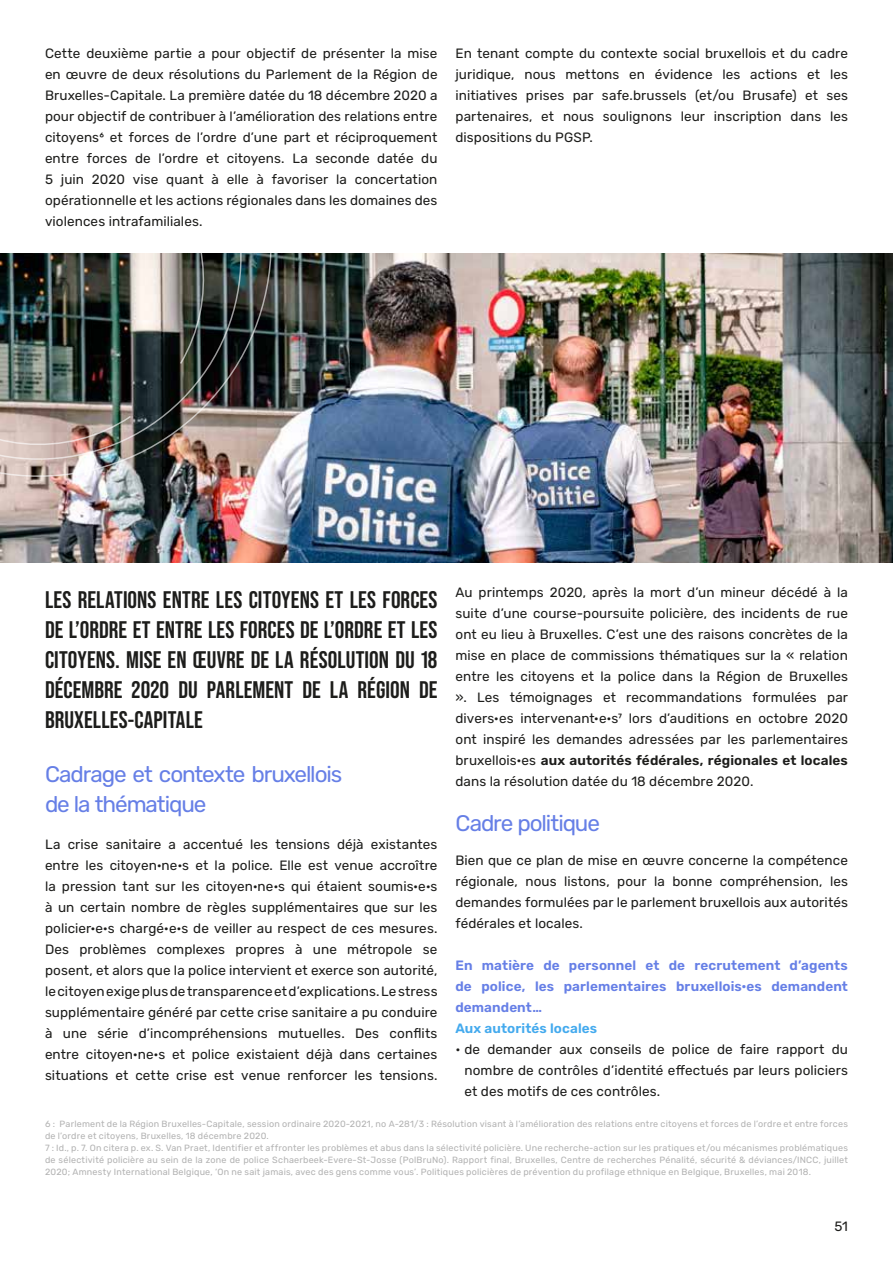
<style>
.page{position:relative;width:893px;height:1263px;background:#fff}
.page>*{position:absolute;margin:0;border:0;box-sizing:border-box;transform-origin:0 0}
.t1{font:700 24px/30px "Bebas Neue Pro";letter-spacing:.005em;color:#1d1d1b;text-align:justify}
.t2{font:22.5px/30px "Rubik";letter-spacing:-.05em;color:#667fe6}
.t3{font:13.5px/21px "Rubik";letter-spacing:.005em;color:#1d1d1b;text-align:justify}
.t4{font:600 13.5px/21px "Rubik";letter-spacing:.005em;color:#667fe6;text-align:justify}
.t5{font:600 13.5px "Rubik";letter-spacing:.01em;color:#4ae}
.t6{font:9px/12px "Rubik";letter-spacing:.02em;color:#b3b3b3}
.s1{font-weight:600}
</style>
<div class="page">
<img style="left:0;top:253px;width:893px;height:310px">
<svg style="left:287px;top:253px;width:9px;height:248px"></svg>
<div style="left:0;top:8px;width:287px;height:497px;background:#000;opacity:.11"></div>
<img style="left:0;top:33px;width:263px;height:448px">
<img style="left:0;top:97px;width:218px;height:362px">
<p class="t3" style="left:45px;top:43px;width:394px">Cette deuxième partie a pour objectif de présenter la mise en œuvre de deux résolutions du Parlement de la Région de Bruxelles-Capitale. La première datée du 18 décembre 2020 a pour objectif de contribuer à l’amélioration des relations entre citoyens6 et forces de l’ordre d’une part et réciproquement entre forces de l’ordre et citoyens. La seconde datée du 5 juin 2020 vise quant à elle à favoriser la concertation opérationnelle et les actions régionales dans les domaines des violences intrafamiliales.</p>
<p class="t3" style="left:455px;top:43px;width:394px">En tenant compte du contexte social bruxellois et du cadre juridique, nous mettons en évidence les actions et les initiatives prises par safe.brussels (et/ou Brusafe) et ses partenaires, et nous soulignons leur inscription dans les dispositions du PGSP.</p>
<h1 class="t1" style="left:45px;top:584px;width:394px">LES RELATIONS ENTRE LES CITOYENS ET LES FORCES DE L’ORDRE ET ENTRE LES FORCES DE L’ORDRE ET LES CITOYENS. MISE EN ŒUVRE DE LA RÉSOLUTION DU 18<br>DÉCEMBRE 2020 DU PARLEMENT DE LA RÉGION DE BRUXELLES-CAPITALE</h1>
<h2 class="t2" style="left:45px;top:760px;width:299px">Cadrage et contexte bruxellois de la thématique</h2>
<p class="t3" style="left:45px;top:834px;width:394px">La crise sanitaire a accentué les tensions déjà existantes entre les citoyen·ne·s et la police. Elle est venue accroître la pression tant sur les citoyen·ne·s qui étaient soumis·e·s à un certain nombre de règles supplémentaires que sur les policier·e·s chargé·e·s de veiller au respect de ces mesures.<br>Des problèmes complexes propres à une métropole se posent, et alors que la police intervient et exerce son autorité, le citoyen exige plus de transparence et d’explications. Le stress supplémentaire généré par cette crise sanitaire a pu conduire à une série d’incompréhensions mutuelles. Des conflits entre citoyen·ne·s et police existaient déjà dans certaines situations et cette crise est venue renforcer les tensions.</p>
<p class="t3" style="left:455px;top:582px;width:394px">Au printemps 2020, après la mort d’un mineur décédé à la suite d’une course-poursuite policière, des incidents de rue ont eu lieu à Bruxelles. C’est une des raisons concrètes de la mise en place de commissions thématiques sur la « relation entre les citoyens et la police dans la Région de Bruxelles ». Les témoignages et recommandations formulées par divers·es intervenant·e·s7 lors d’auditions en octobre 2020 ont inspiré les demandes adressées par les parlementaires bruxellois·es <span class="s1">aux autorités fédérales, régionales et locales </span>dans la résolution datée du 18 décembre 2020.</p>
<h2 class="t2" style="left:455px;top:808px;width:146px">Cadre politique</h2>
<p class="t3" style="left:455px;top:850px;width:394px">Bien que ce plan de mise en œuvre concerne la compétence régionale, nous listons, pour la bonne compréhension, les demandes formulées par le parlement bruxellois aux autorités fédérales et locales.</p>
<p class="t4" style="left:455px;top:955px;width:394px">En matière de personnel et de recrutement d’agents de police, les parlementaires bruxellois·es demandent demandent…</p>
<p class="t5" style="left:455px;top:1020px;width:143px">Aux autorités locales</p>
<p class="t3" style="left:464px;top:1039px;width:385px;text-indent:-9px">• de demander aux conseils de police de faire rapport du nombre de contrôles d’identité effectués par leurs policiers et des motifs de ces contrôles.</p>
<p class="t6" style="left:45px;top:1118px;width:804px">6 : Parlement de la Région Bruxelles-Capitale, session ordinaire 2020-2021, no A-281/3 : Résolution visant à l’amélioration des relations entre citoyens et forces de l’ordre et entre forces de l’ordre et citoyens, Bruxelles, 18 décembre 2020.<br>7 : Id., p. 7. On citera p. ex. S. Van Praet, Identifier et affronter les problèmes et abus dans la sélectivité policière. Une recherche-action sur les pratiques et/ou mécanismes problématiques de sélectivité policière au sein de la zone de police Schaerbeek-Evere-St-Josse (PolBruNo). Rapport final, Bruxelles, Centre de recherches Pénalité, sécurité &amp; déviances/INCC, juillet 2020; Amnesty International Belgique, ‘On ne sait jamais, avec des gens comme vous’. Politiques policières de prévention du profilage ethnique en Belgique, Bruxelles, mai 2018.</p>
<p class="t3" style="left:834px;top:1216px;width:15px">51</p>
</div>
